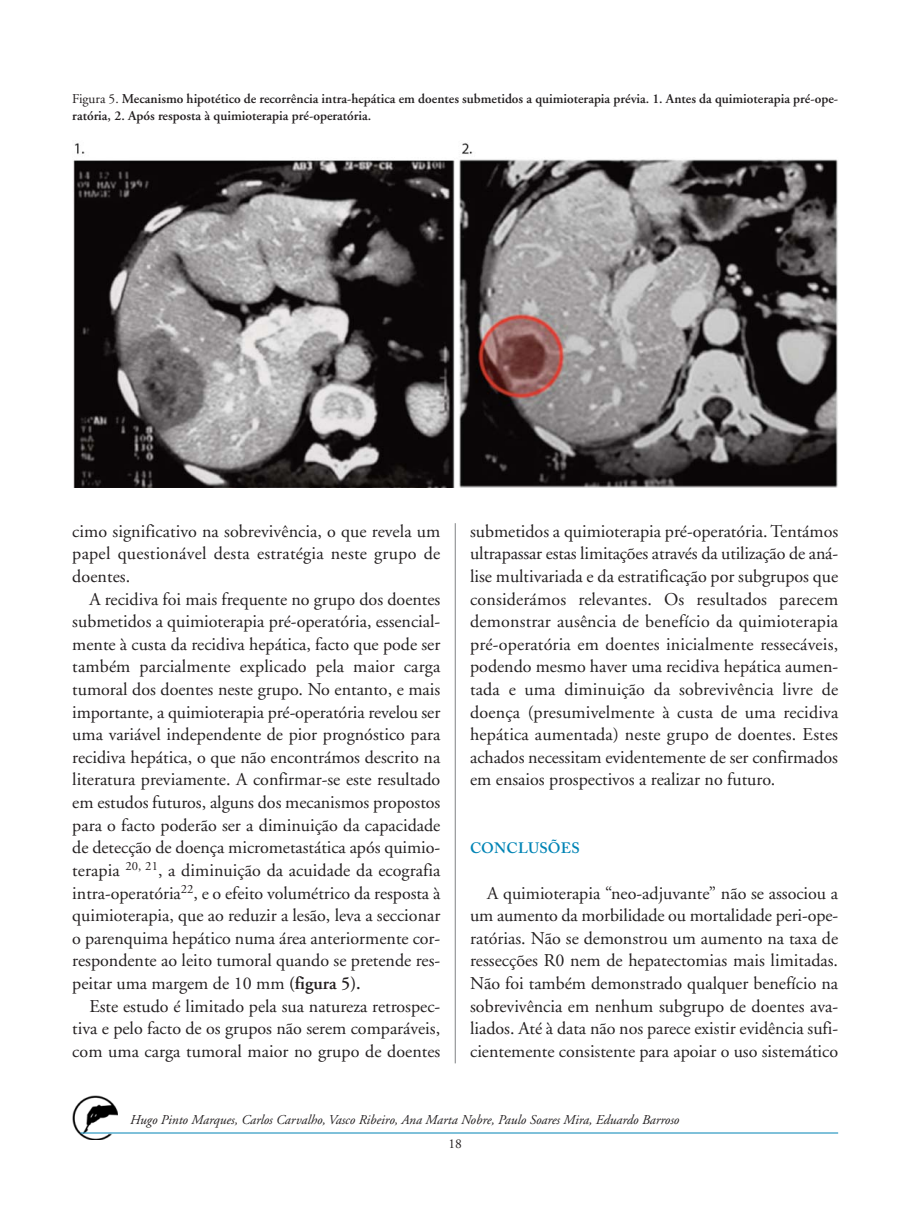
<style>
.page{position:relative;width:902px;height:1208px;background:#fff}
.page>*{position:absolute;margin:0;border:0;box-sizing:border-box;transform-origin:0 0}
.t1{font:18px/22.6px "Adobe Garamond";color:#231f20;text-align:justify}
.t2{font:600 15px "Adobe Caslon Pro";letter-spacing:.015em;color:#0084b5}
.t3{font:600 13.5px/16.5px "Adobe Garamond";color:#231f20}
.t4{font:italic 13.5px/24.3px "Adobe Garamond";color:#231f20}
.s1{font-weight:400}
.s2{font-weight:600}
.s3{font-family:"Adobe Garamond Pro";font-style:normal}
</style>
<div class="page">
<img style="left:72px;top:1095px;width:46px;height:45px">
<hr style="left:81px;top:1132px;width:757px;height:1px;background:#0084b5">
<hr style="left:455px;top:523px;width:1px;height:540px;background:#808285">
<img style="left:73px;top:142px;width:765px;height:345px">
<p class="t3" style="left:72px;top:92px;width:767px"><span class="s1">Figura 5.</span> Mecanismo hipotético de recorrência intra-hepática em doentes submetidos a quimioterapia prévia. 1. Antes da quimioterapia pré-ope&shy;ratória, 2. Após resposta à quimioterapia pré-operatória.</p>
<p class="t1" style="left:72px;top:521px;width:369px">cimo significativo na sobrevivência, o que revela um</p>
<p class="t1" style="left:72px;top:544px;width:369px">papel questionável desta estratégia neste grupo de</p>
<p class="t1" style="left:72px;top:566px;width:60px">doentes.</p>
<p class="t1" style="left:89px;top:589px;width:352px">A recidiva foi mais frequente no grupo dos doentes</p>
<p class="t1" style="left:72px;top:612px;width:369px">submetidos a quimioterapia pré-operatória, essencial-</p>
<p class="t1" style="left:72px;top:634px;width:369px">mente à custa da recidiva hepática, facto que pode ser</p>
<p class="t1" style="left:72px;top:657px;width:369px">também parcialmente explicado pela maior carga</p>
<p class="t1" style="left:72px;top:679px;width:369px">tumoral dos doentes neste grupo. No entanto, e mais</p>
<p class="t1" style="left:72px;top:702px;width:369px">importante, a quimioterapia pré-operatória revelou ser</p>
<p class="t1" style="left:72px;top:725px;width:369px">uma variável independente de pior prognóstico para</p>
<p class="t1" style="left:72px;top:747px;width:369px">recidiva hepática, o que não encontrámos descrito na</p>
<p class="t1" style="left:72px;top:770px;width:369px">literatura previamente. A confirmar-se este resultado</p>
<p class="t1" style="left:72px;top:792px;width:369px">em estudos futuros, alguns dos mecanismos propostos</p>
<p class="t1" style="left:72px;top:815px;width:369px">para o facto poderão ser a diminuição da capacidade</p>
<p class="t1" style="left:72px;top:838px;width:369px">de detecção de doença micrometastática após quimio-</p>
<p class="t1" style="left:72px;top:860px;width:369px">terapia <sup>20,</sup> <sup>21</sup>, a diminuição da acuidade da ecografia</p>
<p class="t1" style="left:72px;top:883px;width:369px">intra-operatória<sup>22</sup>, e o efeito volumétrico da resposta à</p>
<p class="t1" style="left:72px;top:905px;width:369px">quimioterapia, que ao reduzir a lesão, leva a seccionar</p>
<p class="t1" style="left:72px;top:928px;width:369px">o parenquima hepático numa área anteriormente cor-</p>
<p class="t1" style="left:72px;top:951px;width:369px">respondente ao leito tumoral quando se pretende res-</p>
<p class="t1" style="left:72px;top:973px;width:290px">peitar uma margem de 10 mm <span class="s2">(figura 5).</span></p>
<p class="t1" style="left:89px;top:996px;width:352px">Este estudo é limitado pela sua natureza retrospec-</p>
<p class="t1" style="left:72px;top:1018px;width:369px">tiva e pelo facto de os grupos não serem comparáveis,</p>
<p class="t1" style="left:72px;top:1041px;width:369px">com uma carga tumoral maior no grupo de doentes</p>
<p class="t1" style="left:470px;top:521px;width:369px">submetidos a quimioterapia pré-operatória. Tentámos ultrapassar estas limitações através da utilização de aná&shy;lise multivariada e da estratificação por subgrupos que considerámos relevantes. Os resultados parecem demonstrar ausência de benefício da quimioterapia pré-operatória em doentes inicialmente ressecáveis, podendo mesmo haver uma recidiva hepática aumen&shy;tada e uma diminuição da sobrevivência livre de doença (presumivelmente à custa de uma recidiva hepática aumentada) neste grupo de doentes. Estes achados necessitam evidentemente de ser confirmados em ensaios prospectivos a realizar no futuro.</p>
<p class="t2" style="left:470px;top:839px;width:111px">CONCLUSÕES</p>
<p class="t1" style="left:470px;top:883px;width:369px;text-indent:17px">A quimioterapia “neo-adjuvante” não se associou a um aumento da morbilidade ou mortalidade peri-ope&shy;ratórias. Não se demonstrou um aumento na taxa de ressecções R0 nem de hepatectomias mais limitadas.<br>Não foi também demonstrado qualquer benefício na sobrevivência em nenhum subgrupo de doentes ava&shy;liados. Até à data não nos parece existir evidência sufi&shy;cientemente consistente para apoiar o uso sistemático</p>
<p class="t4" style="left:448px;top:1109px;width:232px;text-indent:-318px">Hugo Pinto Marques, Carlos Carvalho, Vasco Ribeiro, Ana Marta Nobre, Paulo Soares Mira, Eduardo Barroso<br><span class="s3">18</span></p>
</div>
